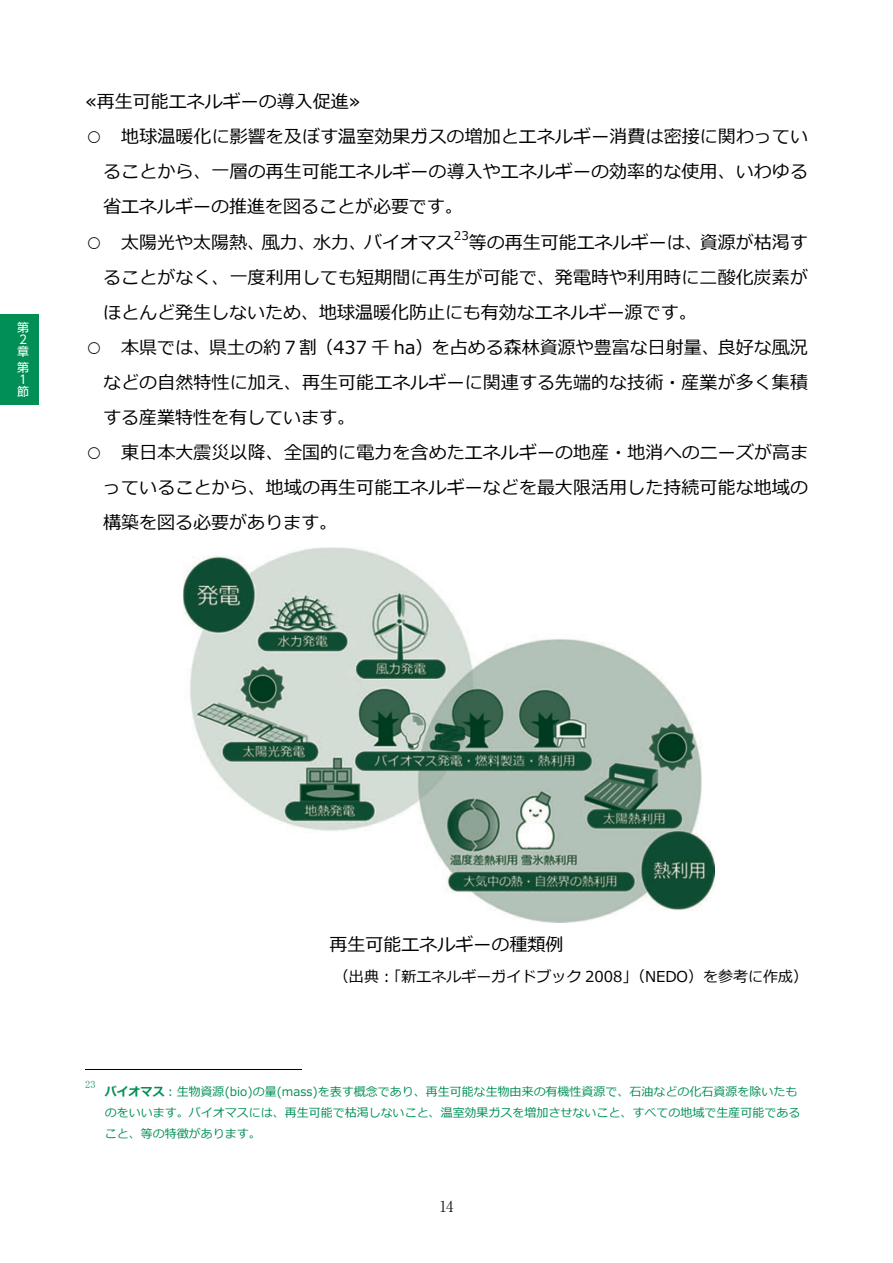
<style>
.page{position:relative;width:893px;height:1263px;background:#fff}
.page>*{position:absolute;margin:0;border:0;box-sizing:border-box;transform-origin:0 0}
.t1{font:18px/35.1px "Meiryo";color:#000;text-align:justify}
.t2{font:15px "Meiryo";color:#000}
.t3{font:15px "Ryumin Pr 6";color:#231f20}
.t4{font:12px/21px "Meiryo";color:#018f55}
.t5{font:12px/12px "UD Shin Go Pr 6";color:#fff}
.t6{font:12px "Meiryo";color:#000}
.t7{font:10.5px "MS Mincho";color:#018f55}
.s1{font-weight:700}
</style>
<div class="page">
<hr style="left:85px;top:1069px;width:216px;height:1px;background:#000">
<img style="left:183px;top:547px;width:531px;height:376px">
<div style="left:0;top:314px;width:38px;height:91px;background:#018f55"></div>
<p class="t5" style="left:17px;top:321px;width:13px">第<br>2章</p>
<p class="t5" style="left:17px;top:361px;width:13px">第<br>1節</p>
<p class="t1" style="left:85px;top:84px;width:277px">≪再生可能エネルギーの導入促進≫</p>
<p class="t1" style="left:103px;top:119px;width:707px;text-indent:-18px">○ 地球温暖化に影響を及ぼす温室効果ガスの増加とエネルギー消費は密接に関わっていることから、一層の再生可能エネルギーの導入やエネルギーの効率的な使用、いわゆる省エネルギーの推進を図ることが必要です。</p>
<p class="t1" style="left:85px;top:225px;width:724px">○ 太陽光や太陽熱、風⼒、⽔⼒、バイオマス等の再生可能エネルギーは、資源が枯渇す</p>
<p class="t1" style="left:313px;top:225px;width:142px">水⼒、バイオマス</p>
<p class="t6" style="left:454px;top:229px;width:16px">23</p>
<p class="t6" style="left:460px;top:229px;width:9px">1</p>
<p class="t1" style="left:103px;top:260px;width:706px">ることがなく、一度利用しても短期間に再生が可能で、発電時や利用時に⼆酸化炭素がほとんど発生しないため、地球温暖化防止にも有効なエネルギー源です。</p>
<p class="t1" style="left:103px;top:330px;width:706px;text-indent:-18px">○ 本県では、県土の約７割（437 千 ha）を占める森林資源や豊富な⽇射量、良好な風況などの自然特性に加え、再生可能エネルギーに関連する先端的な技術・産業が多く集積する産業特性を有しています。</p>
<p class="t1" style="left:103px;top:435px;width:707px;text-indent:-18px">○ 東⽇本大震災以降、全国的に電⼒を含めたエネルギーの地産・地消へのニーズが⾼まっていることから、地域の再生可能エネルギーなどを最大限活用した持続可能な地域の構築を図る必要があります。</p>
<p class="t1" style="left:772px;top:435px;width:19px">高</p>
<p class="t1" style="left:330px;top:927px;width:235px">再生可能エネルギーの種類例</p>
<p class="t2" style="left:334px;top:968px;width:476px">（出典：「新エネルギーガイドブック 2008」（NEDO）を参考に作成）</p>
<p class="t7" style="left:85px;top:1079px;width:12px">23</p>
<p class="t7" style="left:85px;top:1079px;width:7px">1</p>
<p class="t4" style="left:105px;top:1081px;width:701px;text-indent:-5px"><span class="s1">バイオマス</span>：生物資源(bio)の量(mass)を表す概念であり、再生可能な生物由来の有機性資源で、⽯油などの化⽯資源を除いたものをいいます。バイオマスには、再生可能で枯渇しないこと、温室効果ガスを増加させないこと、すべての地域で生産可能であること、等の特徴があります。</p>
<p class="t4" style="left:105px;top:1081px;width:697px"><span class="s1">バイオマス</span>：生物資源(bio)の量(ma s)を表す概念であり、再生可能な生物由来の有機性資源で、⽯油などの化⽯資源を除いたものを います。バイオマスには、再生可能で枯渇しないこと、温室効果ガスを増加させないこと、すべての地域で生産可能であること、等の特徴があります。</p>
<p class="t3" style="left:439px;top:1195px;width:16px">14</p>
</div>
